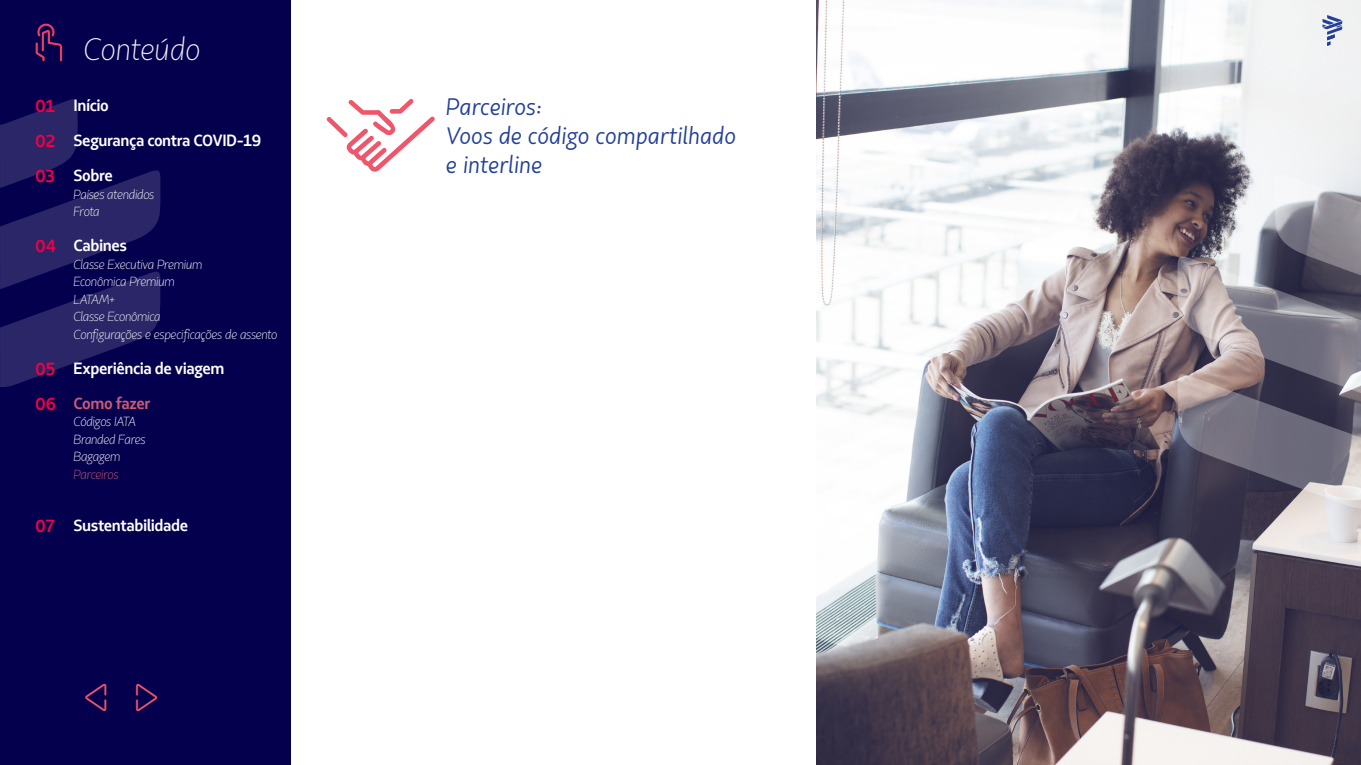
<style>
.page{position:relative;width:1361px;height:765px;background:#fff}
.page>*{position:absolute;margin:0;border:0;box-sizing:border-box;transform-origin:0 0}
.t1{font:italic 300 31.25px "Latam Sans";color:#f2f3f4}
.lado_icono{font:italic 23.75px/28.8px "Latam Sans";color:#223f99}
.Numeros_mernu_latera{font:700 17.5px "Latam Sans";letter-spacing:-.01em;color:#f00044}
.Menu_I_Capitulo{font:700 16.25px "Latam Sans";letter-spacing:-.025em;color:#fff}
.Menu_I_Capitulo-2{font:700 16.25px "Latam Sans";letter-spacing:-.03em;color:#ce5a77}
.Menu_I_Sección{font:italic 300 13.12px "Latam Sans";letter-spacing:-.025em;color:#fff}
.Menu_I_Sección-2{font:italic 300 13.12px "Latam Sans";letter-spacing:-.03em;color:#ce5a77}
</style>
<div class="page">
<div style="left:0;top:0;width:291px;height:765px;background:#05004d"></div>
<svg style="left:0;top:99px;width:161px;height:288px"></svg>
<img style="left:817px;top:0;width:544px;height:765px">
<svg style="left:1177px;top:174px;width:184px;height:335px;background:#807b87"></svg>
<svg style="left:1322px;top:15px;width:20px;height:31px"></svg>
<p class="Numeros_mernu_latera" style="left:35px;top:95px;width:22px">01</p>
<p class="Numeros_mernu_latera" style="left:35px;top:130px;width:22px">02</p>
<p class="Numeros_mernu_latera" style="left:35px;top:165px;width:21px">03</p>
<p class="Numeros_mernu_latera" style="left:35px;top:235px;width:22px">04</p>
<p class="Numeros_mernu_latera" style="left:35px;top:358px;width:22px">05</p>
<p class="Numeros_mernu_latera" style="left:35px;top:393px;width:22px">06</p>
<p class="Numeros_mernu_latera" style="left:35px;top:515px;width:21px">07</p>
<p class="t1" style="left:84px;top:29px;width:119px">Conteúdo</p>
<p class="Menu_I_Capitulo" style="left:74px;top:96px;width:37px">Início</p>
<p class="Menu_I_Capitulo" style="left:74px;top:131px;width:189px">Segurança contra COVID-19</p>
<p class="Menu_I_Capitulo" style="left:74px;top:166px;width:41px">Sobre</p>
<p class="Menu_I_Sección" style="left:74px;top:186px;width:82px">Países atendidos</p>
<p class="Menu_I_Sección" style="left:74px;top:203px;width:28px">Frota</p>
<p class="Menu_I_Capitulo" style="left:74px;top:236px;width:55px">Cabines</p>
<p class="Menu_I_Sección" style="left:74px;top:256px;width:130px">Classe Executiva Premium</p>
<p class="Menu_I_Sección" style="left:74px;top:273px;width:103px">Econômica Premium</p>
<p class="Menu_I_Sección" style="left:74px;top:291px;width:44px">LATAM+</p>
<p class="Menu_I_Sección" style="left:74px;top:308px;width:89px">Classe Econômica</p>
<p class="Menu_I_Sección" style="left:74px;top:326px;width:205px">Configurações e especificações de assento</p>
<p class="Menu_I_Capitulo" style="left:74px;top:358px;width:152px">Experiência de viagem</p>
<p class="Menu_I_Capitulo-2" style="left:74px;top:393px;width:78px">Como fazer</p>
<p class="Menu_I_Sección" style="left:74px;top:413px;width:64px">Códigos IATA</p>
<p class="Menu_I_Sección" style="left:74px;top:431px;width:74px">Branded Fares</p>
<p class="Menu_I_Sección" style="left:74px;top:448px;width:48px">Bagagem</p>
<p class="Menu_I_Sección-2" style="left:74px;top:466px;width:47px">Parceiros</p>
<p class="Menu_I_Capitulo" style="left:74px;top:516px;width:116px">Sustentabilidade</p>
<p class="lado_icono" style="left:446px;top:93px;width:292px">Parceiros:<br>Voos de código compartilhado e interline</p>
</div>
